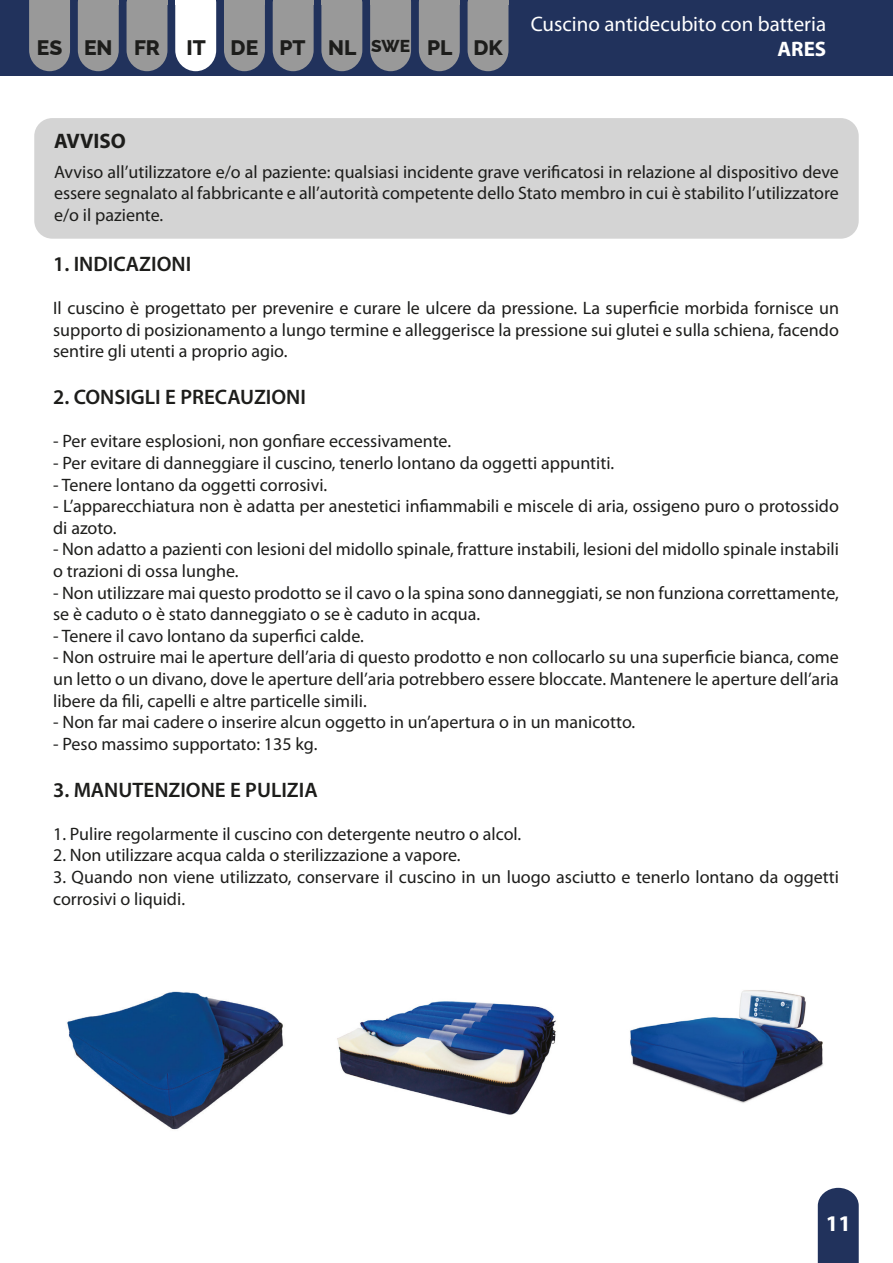
<style>
.page{position:relative;width:893px;height:1263px;background:#fff}
.page>*{position:absolute;margin:0;border:0;box-sizing:border-box;transform-origin:0 0}
.t1{font:700 22.5px "Myriad Pro";color:#fff}
.t2{font:600 21px "Myriad Pro";color:#1d1d1b}
.t3{font:21px "Myriad Pro";color:#fff}
.t4{font:800 21px "Raleway";color:#1d1d1b}
.t5{font:700 21px "Myriad Pro";color:#1d1d1b}
.t6{font:700 21px "Myriad Pro";color:#fff}
.t7{font:18px/21.6px "Myriad Pro";color:#1d1d1b}
.s1{font-size:17.25px}
</style>
<div class="page">
<div style="left:0;top:1px;width:893px;height:75px;background:#21325c"></div>
<svg style="left:29px;top:0;width:41px;height:71px;background:#8f9094"></svg>
<div style="left:37px;top:35px;width:26px;height:20px;background:#999"></div>
<div style="left:127px;top:4px;width:40px;height:67px;background:#999"></div>
<hr style="left:127px;top:0;width:40px;height:4px;background:#999">
<svg style="left:78px;top:4px;width:41px;height:67px;background:#909194"></svg>
<hr style="left:78px;top:0;width:41px;height:4px;background:#999">
<svg style="left:321px;top:4px;width:41px;height:67px;background:#909194"></svg>
<hr style="left:321px;top:0;width:41px;height:4px;background:#999">
<div style="left:468px;top:4px;width:40px;height:67px;background:#999"></div>
<hr style="left:468px;top:0;width:40px;height:4px;background:#999">
<svg style="left:273px;top:4px;width:41px;height:67px;background:#909194"></svg>
<hr style="left:273px;top:0;width:41px;height:4px;background:#999">
<svg style="left:419px;top:4px;width:41px;height:67px;background:#909194"></svg>
<hr style="left:419px;top:0;width:41px;height:4px;background:#999">
<svg style="left:224px;top:4px;width:41px;height:67px;background:#909294"></svg>
<hr style="left:224px;top:0;width:41px;height:4px;background:#999">
<svg style="left:370px;top:4px;width:41px;height:67px;background:#909194"></svg>
<hr style="left:370px;top:0;width:41px;height:4px;background:#999">
<svg style="left:175px;top:4px;width:41px;height:67px;background:#eff0f3"></svg>
<hr style="left:175px;top:0;width:41px;height:4px;background:#fff">
<svg style="left:818px;top:1188px;width:41px;height:75px;background:#2d3d64"></svg>
<div style="left:34px;top:118px;width:825px;height:121px;background:#d4d4d4;border-radius:18px"></div>
<img style="left:67px;top:991px;width:216px;height:139px">
<img style="left:337px;top:1001px;width:219px;height:114px">
<img style="left:630px;top:990px;width:193px;height:113px">
<p class="t3" style="left:531px;top:11px;width:297px">Cuscino antidecubito con batteria</p>
<p class="t4" style="left:37px;top:30px;width:125px">ES EN FR</p>
<p class="t4" style="left:186px;top:30px;width:318px">IT DE PT NL <span class="s1">SWE</span> PL DK</p>
<p class="t6" style="left:777px;top:35px;width:50px">ARES</p>
<p class="t5" style="left:54px;top:127px;width:73px">AVVISO</p>
<p class="t7" style="left:54px;top:161px;width:786px;text-align:justify">Avviso all’utilizzatore e/o al paziente: qualsiasi incidente grave verificatosi in relazione al dispositivo deve essere segnalato al fabbricante e all’autorità competente dello Stato membro in cui è stabilito l’utilizzatore e/o il paziente.</p>
<p class="t2" style="left:53px;top:250px;width:140px">1. INDICAZIONI</p>
<p class="t7" style="left:53px;top:297px;width:787px;text-align:justify">Il cuscino è progettato per prevenire e curare le ulcere da pressione. La superficie morbida fornisce un supporto di posizionamento a lungo termine e alleggerisce la pressione sui glutei e sulla schiena, facendo sentire gli utenti a proprio agio.</p>
<p class="t2" style="left:53px;top:384px;width:254px">2. CONSIGLI E PRECAUZIONI</p>
<p class="t7" style="left:53px;top:430px;width:399px">- Per evitare esplosioni, non gonfiare eccessivamente.</p>
<p class="t7" style="left:53px;top:452px;width:563px">- Per evitare di danneggiare il cuscino, tenerlo lontano da oggetti appuntiti.</p>
<p class="t7" style="left:53px;top:473px;width:276px">- Tenere lontano da oggetti corrosivi.</p>
<p class="t7" style="left:53px;top:495px;width:787px">- L’apparecchiatura non è adatta per anestetici infiammabili e miscele di aria, ossigeno puro o protossido di azoto.</p>
<p class="t7" style="left:53px;top:538px;width:787px">- Non adatto a pazienti con lesioni del midollo spinale, fratture instabili, lesioni del midollo spinale instabili o trazioni di ossa lunghe.</p>
<p class="t7" style="left:53px;top:581px;width:787px">- Non utilizzare mai questo prodotto se il cavo o la spina sono danneggiati, se non funziona correttamente, se è caduto o è stato danneggiato o se è caduto in acqua.</p>
<p class="t7" style="left:53px;top:625px;width:312px">- Tenere il cavo lontano da superfici calde.</p>
<p class="t7" style="left:53px;top:646px;width:787px;text-align:justify">- Non ostruire mai le aperture dell’aria di questo prodotto e non collocarlo su una superficie bianca, come un letto o un divano, dove le aperture dell’aria potrebbero essere bloccate. Mantenere le aperture dell’aria libere da fili, capelli e altre particelle simili.</p>
<p class="t7" style="left:53px;top:711px;width:583px">- Non far mai cadere o inserire alcun oggetto in un’apertura o in un manicotto.</p>
<p class="t7" style="left:53px;top:733px;width:266px">- Peso massimo supportato: 135 kg.</p>
<p class="t2" style="left:53px;top:776px;width:266px">3. MANUTENZIONE E PULIZIA</p>
<p class="t7" style="left:53px;top:823px;width:470px">1. Pulire regolarmente il cuscino con detergente neutro o alcol.</p>
<p class="t7" style="left:53px;top:844px;width:409px">2. Non utilizzare acqua calda o sterilizzazione a vapore.</p>
<p class="t7" style="left:53px;top:866px;width:787px">3. Quando non viene utilizzato, conservare il cuscino in un luogo asciutto e tenerlo lontano da oggetti corrosivi o liquidi.</p>
<p class="t1" style="left:826px;top:1209px;width:26px">11</p>
</div>
